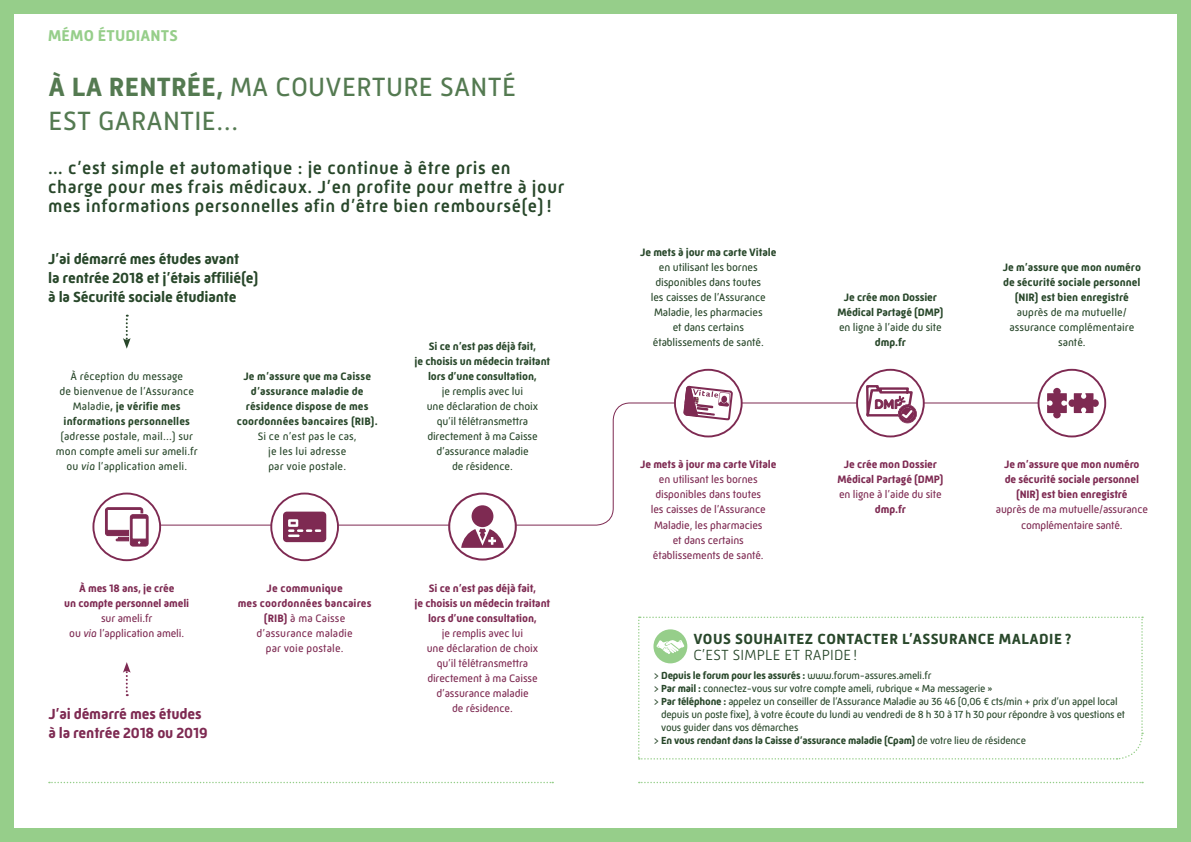
<style>
.page{position:relative;width:1191px;height:842px;background:#96ce8a}
.page>*{position:absolute;margin:0;border:0;box-sizing:border-box;transform-origin:0 0}
.t1{font:27px/34px "Mic 32 New";letter-spacing:.01em;color:#547a51}
.t2{font:500 18px/19px "Mic 32 New";letter-spacing:.03em;color:#28472a}
.t3{font:700 16px "Mic 32 New";letter-spacing:.01em;color:#96ce8a}
.t4{font:700 15px/19px "Mic 32 New";letter-spacing:-.01em;color:#28472a}
.t5{font:700 15px "Mic 32 New";letter-spacing:.03em;color:#28472a}
.t6{font:700 15px/19px "Mic 32 New";letter-spacing:-.01em;color:#7e2a52}
.t7{font:300 15px "Mic 32 New";letter-spacing:.01em;color:#28472a}
.t8{font:11px/15px "Mic 32 New";letter-spacing:-.01em;color:#7e2a52;text-align:center}
.t9{font:11px/15px "Mic 32 New";letter-spacing:-.01em;color:#28472a;text-align:center}
.t10{font:700 11px/15px "Mic 32 New";color:#28472a;text-align:center}
.t11{font:700 11px/15px "Mic 32 New";letter-spacing:-.01em;color:#7e2a52;text-align:center}
.t12{font:11px/15px "Mic 32 New";letter-spacing:.01em;color:#28472a;text-align:center}
.t13{font:11px/15px "Mic 32 New";letter-spacing:.01em;color:#7e2a52;text-align:center}
.t14{font:10.5px "Mic 32 New";letter-spacing:-.02em;color:#28472a}
.t15{font:700 10.5px "Mic 32 New";letter-spacing:-.02em;color:#28472a}
.s1{font-weight:700}
.s2{font-style:italic}
.s3{font-weight:400}
</style>
<div class="page">
<div style="left:14px;top:14px;width:1162px;height:814px;background:#fff"></div>
<svg style="left:129px;top:402px;width:955px;height:124px"></svg>
<svg style="left:49px;top:782px;width:504px;height:1px"></svg>
<div style="left:93px;top:493px;width:67px;height:67px;background:#fff;border-radius:50%"></div>
<div style="left:92px;top:493px;width:69px;height:68px;border:2px solid #7e2a52;border-radius:50%"></div>
<svg style="left:105px;top:507px;width:44px;height:40px"></svg>
<div style="left:271px;top:493px;width:67px;height:67px;background:#fff;border-radius:50%"></div>
<div style="left:270px;top:493px;width:69px;height:68px;border:2px solid #7e2a52;border-radius:50%"></div>
<svg style="left:283px;top:512px;width:43px;height:30px"></svg>
<div style="left:675px;top:370px;width:66px;height:66px;background:#fff;border-radius:50%"></div>
<div style="left:674px;top:369px;width:68px;height:68px;border:2px solid #7e2a52;border-radius:50%"></div>
<svg style="left:682px;top:368px;width:51px;height:53px"></svg>
<div style="left:857px;top:370px;width:66px;height:66px;background:#fff;border-radius:50%"></div>
<div style="left:856px;top:369px;width:68px;height:68px;border:2px solid #7e2a52;border-radius:50%"></div>
<svg style="left:864px;top:384px;width:54px;height:40px"></svg>
<div style="left:898px;top:405px;width:18px;height:18px;border:3px solid #7e2a52;border-radius:50%"></div>
<div style="left:1038px;top:370px;width:67px;height:66px;background:#fff;border-radius:50%"></div>
<div style="left:1037px;top:369px;width:69px;height:68px;border:2px solid #7e2a52;border-radius:50%"></div>
<svg style="left:1047px;top:388px;width:51px;height:30px"></svg>
<div style="left:449px;top:494px;width:67px;height:65px;background:#fff;border-radius:50%"></div>
<div style="left:448px;top:493px;width:69px;height:67px;border:2px solid #7e2a52;border-radius:50%"></div>
<svg style="left:461px;top:505px;width:43px;height:43px"></svg>
<svg style="left:123px;top:315px;width:8px;height:34px"></svg>
<svg style="left:123px;top:662px;width:8px;height:34px"></svg>
<svg style="left:639px;top:782px;width:504px;height:1px"></svg>
<svg style="left:638px;top:616px;width:505px;height:144px"></svg>
<h3 class="t3" style="left:48px;top:26px;width:131px">MÉMO ÉTUDIANTS</h3>
<h1 class="t1" style="left:49px;top:69px;width:469px"><span class="s1">À LA RENTRÉE,</span> MA COUVERTURE SANTÉ<br>EST GARANTIE…</h1>
<h2 class="t2" style="left:48px;top:158px;width:517px">… c’est simple et automatique : je continue à être pris en charge pour mes frais médicaux. J’en profite pour mettre à jour mes informations personnelles afin d’être bien remboursé(e) !</h2>
<h3 class="t4" style="left:48px;top:249px;width:212px">J’ai démarré mes études avant<br>la rentrée 2018 et j’étais affilié(e) à la Sécurité sociale étudiante</h3>
<p class="t12" style="left:59px;top:369px;width:136px">À réception du message<br>de bienvenue de l’Assurance<br>Maladie<span class="s1">, je vérifie mes informations personnelles</span></p>
<p class="t12" style="left:56px;top:429px;width:143px">(adresse postale, mail…) sur mon compte ameli sur ameli.fr ou <span class="s2">via</span> l’application ameli.</p>
<p class="t10" style="left:237px;top:369px;width:142px">Je m’assure que ma Caisse d’assurance maladie de résidence dispose de mes coordonnées bancaires (RIB).</p>
<p class="t12" style="left:258px;top:429px;width:101px">Si ce n’est pas le cas, je les lui adresse<br>par voie postale.</p>
<p class="t10" style="left:415px;top:339px;width:137px">Si ce n’est pas déjà fait,<br>je choisis un médecin traitant lors d’une consultation,</p>
<p class="t9" style="left:427px;top:384px;width:113px">je remplis avec lui<br>une déclaration de choix qu’il télétransmettra directement à ma Caisse d’assurance maladie<br>de résidence.</p>
<p class="t11" style="left:64px;top:581px;width:127px">À mes 18 ans, je crée<br>un compte personnel ameli</p>
<p class="t8" style="left:69px;top:611px;width:117px">sur ameli.fr<br>ou <span class="s2">via</span> l’application ameli.</p>
<h3 class="t6" style="left:48px;top:705px;width:161px">J’ai démarré mes études à la rentrée 2018 ou 2019</h3>
<p class="t13" style="left:238px;top:581px;width:135px"><span class="s1">Je communique<br>mes coordonnées bancaires (RIB)</span> à ma Caisse d’assurance maladie<br>par voie postale.</p>
<p class="t11" style="left:415px;top:580px;width:137px">Si ce n’est pas déjà fait,<br>je choisis un médecin traitant lors d’une consultation,</p>
<p class="t8" style="left:427px;top:625px;width:113px">je remplis avec lui<br>une déclaration de choix qu’il télétransmettra directement à ma Caisse d’assurance maladie<br>de résidence.</p>
<p class="t10" style="left:640px;top:245px;width:138px">Je mets à jour ma carte Vitale</p>
<p class="t9" style="left:651px;top:260px;width:116px">en utilisant les bornes disponibles dans toutes les caisses de l’Assurance<br>Maladie, les pharmacies et dans certains établissements de santé.</p>
<p class="t11" style="left:640px;top:457px;width:138px">Je mets à jour ma carte Vitale</p>
<p class="t8" style="left:651px;top:472px;width:116px">en utilisant les bornes disponibles dans toutes les caisses de l’Assurance<br>Maladie, les pharmacies et dans certains établissements de santé.</p>
<p class="t10" style="left:837px;top:290px;width:107px">Je crée mon Dossier<br>Médical Partagé (DMP)</p>
<p class="t9" style="left:839px;top:320px;width:104px">en ligne à l’aide du site</p>
<p class="t10" style="left:875px;top:335px;width:32px">dmp.fr</p>
<p class="t11" style="left:837px;top:457px;width:107px">Je crée mon Dossier<br>Médical Partagé (DMP)</p>
<p class="t8" style="left:839px;top:487px;width:104px">en ligne à l’aide du site</p>
<p class="t11" style="left:875px;top:502px;width:32px">dmp.fr</p>
<p class="t10" style="left:1002px;top:260px;width:140px">Je m’assure que mon numéro de sécurité sociale personnel (NIR) est bien enregistré</p>
<p class="t9" style="left:1009px;top:305px;width:126px">auprès de ma mutuelle/ assurance complémentaire santé.</p>
<p class="t11" style="left:1004px;top:457px;width:137px">Je m’assure que mon numéro de sécurité sociale personnel (NIR) est bien enregistré</p>
<p class="t8" style="left:995px;top:502px;width:154px">auprès de ma mutuelle/assurance complémentaire santé.</p>
<h3 class="t5" style="left:693px;top:630px;width:379px">VOUS SOUHAITEZ CONTACTER L’ASSURANCE MALADIE ?</h3>
<h3 class="t7" style="left:693px;top:647px;width:165px">C’EST SIMPLE ET RAPIDE !</h3>
<p class="t15" style="left:653px;top:669px;width:279px"><span class="s3">&gt;</span> Depuis le forum pour les assurés : <span class="s3">www.forum-assures.ameli.fr</span></p>
<p class="t14" style="left:653px;top:682px;width:341px">&gt; <span class="s1">Par mail :</span> connectez-vous sur votre compte ameli, rubrique « Ma messagerie »</p>
<p class="t14" style="left:653px;top:695px;width:465px">&gt; <span class="s1">Par téléphone :</span> appelez un conseiller de l’Assurance Maladie au 36 46 (0,06 € cts/min + prix d’un appel local</p>
<p class="t14" style="left:661px;top:708px;width:465px">depuis un poste fixe), à votre écoute du lundi au vendredi de 8 h 30 à 17 h 30 pour répondre à vos questions et</p>
<p class="t14" style="left:661px;top:721px;width:139px">vous guider dans vos démarches</p>
<p class="t15" style="left:653px;top:734px;width:374px"><span class="s3">&gt;</span> En vous rendant dans la Caisse d’assurance maladie (Cpam) <span class="s3">de votre lieu de résidence</span></p>
</div>
